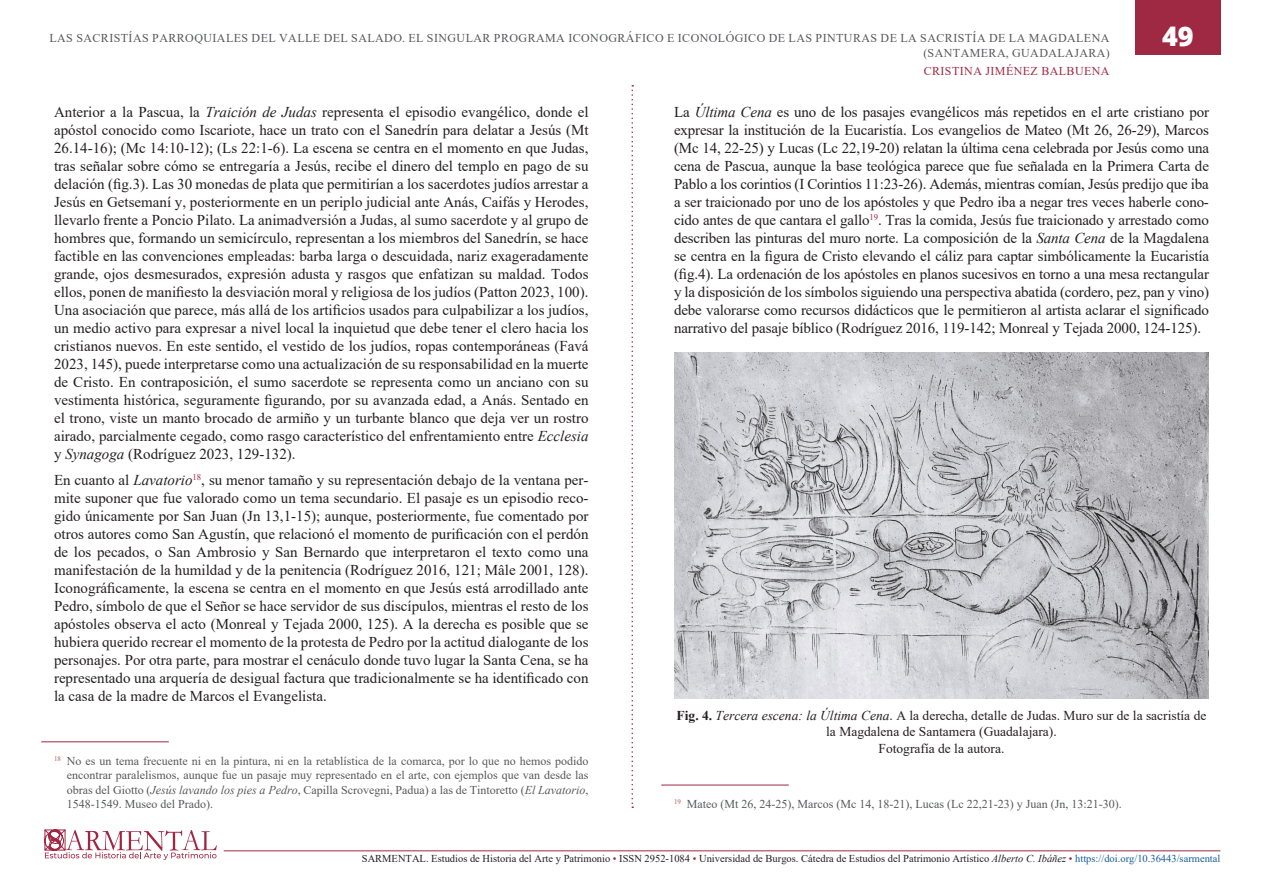
<style>
.page{position:relative;width:1263px;height:893px;background:#fff}
.page>*{position:absolute;margin:0;border:0;box-sizing:border-box;transform-origin:0 0}
.t1{font:800 27px "Open Sans";color:#fff}
.Párrafo-General{font:15px/18px "Times New Roman";color:#231f20;text-align:justify}
.Pie-Figura{font:13.5px/16.2px "Times New Roman";color:#231f20;text-align:center}
.Nota-pie{font:12px/14.4px "Times New Roman";letter-spacing:.035em;color:#57585a;text-align:right}
.Nota-pie-2{font:12px "Times New Roman";color:#57585a}
.t2{font:12px "Times New Roman";letter-spacing:.035em;color:#9f2842}
.t3{font:10.5px "Times New Roman";color:#231f20}
.s1{font-style:italic}
.s2{font-weight:700}
.s3{color:#9f2842}
.s4{color:#175d9e}
</style>
<div class="page">
<svg style="left:631px;top:85px;width:2px;height:723px"></svg>
<div style="left:1135px;top:0;width:85px;height:54px;background:#9f2842"></div>
<svg style="left:45px;top:829px;width:172px;height:31px"></svg>
<hr style="left:224px;top:850px;width:996px;height:1px;background:#9f2842">
<img style="left:674px;top:353px;width:535px;height:345px">
<hr style="left:661px;top:785px;width:128px;height:1px;background:#9f2842">
<hr style="left:41px;top:741px;width:128px;height:1px;background:#9f2842">
<h1 class="t1" style="left:1162px;top:15px;width:33px">49</h1>
<p class="Nota-pie" style="left:49px;top:31px;width:1062px">LAS SACRISTÍAS PARROQUIALES DEL VALLE DEL SALADO. EL SINGULAR PROGRAMA ICONOGRÁFICO E ICONOLÓGICO DE LAS PINTURAS DE LA SACRISTÍA DE LA MAGDALENA (SANTAMERA, GUADALAJARA)</p>
<p class="t2" style="left:924px;top:63px;width:187px">CRISTINA JIMÉNEZ BALBUENA</p>
<p class="Párrafo-General" style="left:674px;top:102px;width:537px">La <span class="s1">Última Cena</span> es uno de los pasajes evangélicos más repetidos en el arte cristiano por expresar la institución de la Eucaristía. Los evangelios de Mateo (Mt 26, 26-29), Marcos (Mc 14, 22-25) y Lucas (Lc 22,19-20) relatan la última cena celebrada por Jesús como una cena de Pascua, aunque la base teológica parece que fue señalada en la Primera Carta de Pablo a los corintios (I Corintios 11:23-26). Además, mientras comían, Jesús predijo que iba a ser traicionado por uno de los apóstoles y que Pedro iba a negar tres veces haberle cono&shy;cido antes de que cantara el gallo<sup>19</sup>. Tras la comida, Jesús fue traicionado y arrestado como describen las pinturas del muro norte. La composición de la <span class="s1">Santa Cena</span> de la Magdalena se centra en la figura de Cristo elevando el cáliz para captar simbólicamente la Eucaristía (fig.4). La ordenación de los apóstoles en planos sucesivos en torno a una mesa rectangular y la disposición de los símbolos siguiendo una perspectiva abatida (cordero, pez, pan y vino) debe valorarse como recursos didácticos que le permitieron al artista aclarar el significado narrativo del pasaje bíblico (Rodríguez 2016, 119-142; Monreal y Tejada 2000, 124-125).</p>
<p class="Párrafo-General" style="left:54px;top:102px;width:536px">Anterior a la Pascua, la <span class="s1">Traición de Judas</span> representa el episodio evangélico, donde el apóstol conocido como Iscariote, hace un trato con el Sanedrín para delatar a Jesús (Mt 26.14-16); (Mc 14:10-12); (Ls 22:1-6). La escena se centra en el momento en que Judas, tras señalar sobre cómo se entregaría a Jesús, recibe el dinero del templo en pago de su delación (fig.3). Las 30 monedas de plata que permitirían a los sacerdotes judíos arrestar a Jesús en Getsemaní y, posteriormente en un periplo judicial ante Anás, Caifás y Herodes, llevarlo frente a Poncio Pilato. La animadversión a Judas, al sumo sacerdote y al grupo de hombres que, formando un semicírculo, representan a los miembros del Sanedrín, se hace factible en las convenciones empleadas: barba larga o descuidada, nariz exageradamente grande, ojos desmesurados, expresión adusta y rasgos que enfatizan su maldad. Todos ellos, ponen de manifiesto la desviación moral y religiosa de los judíos (Patton 2023, 100).<br>Una asociación que parece, más allá de los artificios usados para culpabilizar a los judíos, un medio activo para expresar a nivel local la inquietud que debe tener el clero hacia los cristianos nuevos. En este sentido, el vestido de los judíos, ropas contemporáneas (Favá 2023, 145), puede interpretarse como una actualización de su responsabilidad en la muerte de Cristo. En contraposición, el sumo sacerdote se representa como un anciano con su vestimenta histórica, seguramente figurando, por su avanzada edad, a Anás. Sentado en el trono, viste un manto brocado de armiño y un turbante blanco que deja ver un rostro airado, parcialmente cegado, como rasgo característico del enfrentamiento entre <span class="s1">Ecclesia </span>y <span class="s1">Synagoga</span> (Rodríguez 2023, 129-132).</p>
<p class="Párrafo-General" style="left:54px;top:471px;width:536px">En cuanto al <span class="s1">Lavatorio</span><sup>18</sup>, su menor tamaño y su representación debajo de la ventana per&shy;mite suponer que fue valorado como un tema secundario. El pasaje es un episodio reco&shy;gido únicamente por San Juan (Jn 13,1-15); aunque, posteriormente, fue comentado por otros autores como San Agustín, que relacionó el momento de purificación con el perdón de los pecados, o San Ambrosio y San Bernardo que interpretaron el texto como una manifestación de la humildad y de la penitencia (Rodríguez 2016, 121; Mâle 2001, 128).<br>Iconográficamente, la escena se centra en el momento en que Jesús está arrodillado ante Pedro, símbolo de que el Señor se hace servidor de sus discípulos, mientras el resto de los apóstoles observa el acto (Monreal y Tejada 2000, 125). A la derecha es posible que se hubiera querido recrear el momento de la protesta de Pedro por la actitud dialogante de los personajes. Por otra parte, para mostrar el cenáculo donde tuvo lugar la Santa Cena, se ha representado una arquería de desigual factura que tradicionalmente se ha identificado con la casa de la madre de Marcos el Evangelista.</p>
<p class="Nota-pie" style="left:67px;top:753px;width:523px;text-align:justify;text-indent:-13px"><sup>18</sup> No es un tema frecuente ni en la pintura, ni en la retablística de la comarca, por lo que no hemos podido encontrar paralelismos, aunque fue un pasaje muy representado en el arte, con ejemplos que van desde las obras del Giotto (<span class="s1">Jesús lavando los pies a Pedro</span>, Capilla Scrovegni, Padua) a las de Tintoretto (<span class="s1">El Lavatorio</span>, 1548-1549. Museo del Prado).</p>
<p class="Pie-Figura" style="left:677px;top:707px;width:531px"><span class="s2">Fig. 4.</span> <span class="s1">Tercera escena: la Última Cena</span>. A la derecha, detalle de Judas. Muro sur de la sacristía de la Magdalena de Santamera (Guadalajara).<br>Fotografía de la autora.</p>
<p class="Nota-pie-2" style="left:674px;top:795px;width:449px"><sup>19</sup> Mateo (Mt 26, 24-25), Marcos (Mc 14, 18-21), Lucas (Lc 22,21-23) y Juan (Jn, 13:21-30).</p>
<p class="t3" style="left:362px;top:851px;width:860px">SARMENTAL. Estudios de Historia del Arte y Patrimonio <span class="s3">•</span> ISSN 2952-1084 <span class="s3">•</span> Universidad de Burgos. Cátedra de Estudios del Patrimonio Artístico <span class="s1">Alberto C. Ibáñez</span> <span class="s3">•</span> <span class="s4">https://doi.org/10.36443/sarmental</span></p>
</div>
